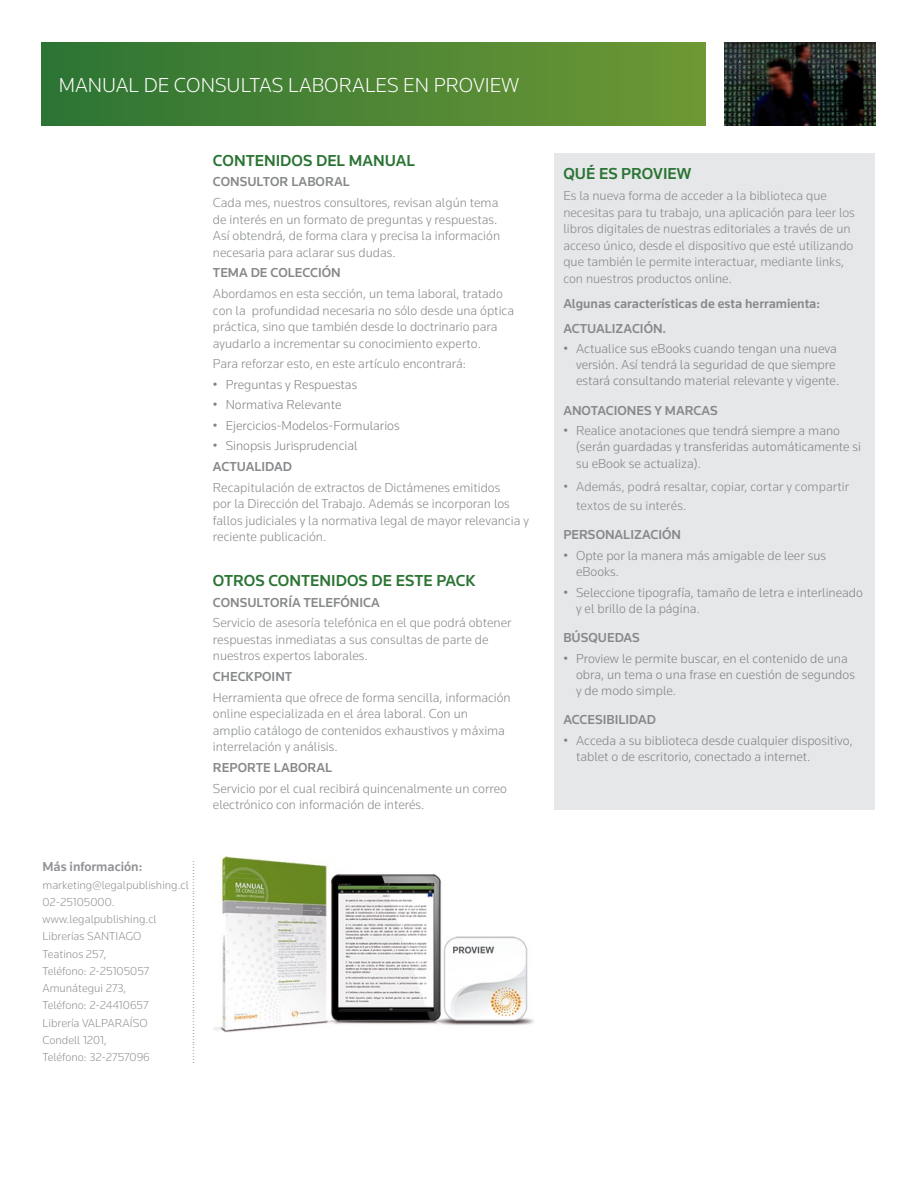
<style>
.page{position:relative;width:918px;height:1188px;background:#fff}
.page>*{position:absolute;margin:0;border:0;box-sizing:border-box;transform-origin:0 0}
.t1{font:300 21px "Knowledge";color:#fff}
.t2{font:500 16.5px "Knowledge";color:#2b7434}
.t3{font:300 13.5px/16.5px "Knowledge";color:#86888a}
.t4{font:300 13.5px/16.2px "Knowledge";color:#808285}
.t5{font:500 13.5px/25px "Knowledge";color:#86888a}
.t6{font:500 13.5px "Knowledge";color:#919195}
.t7{font:300 12px/17.2px "Knowledge";color:#919195}
</style>
<div class="page">
<div style="left:555px;top:154px;width:320px;height:656px;background:#e6e7e8"></div>
<div style="left:42px;top:43px;width:663px;height:82px;background:linear-gradient(to right,#2d7434,#6e9835)"></div>
<img style="left:213px;top:856px;width:321px;height:176px">
<img style="left:724px;top:43px;width:151px;height:82px">
<h1 class="t1" style="left:59px;top:72px;width:193px">Man ual de Consultas</h1>
<h1 class="t1" style="left:288px;top:72px;width:64px">Laborales</h1>
<h1 class="t1" style="left:403px;top:72px;width:117px">en ProView</h1>
<p class="t2" style="left:213px;top:150px;width:204px">CONTENIDOS DEL MANUAL</p>
<p class="t5" style="left:213px;top:169px;width:18px">CONSULTO</p>
<p class="t5" style="left:279px;top:169px;width:64px">R LABORAL</p>
<p class="t3" style="left:213px;top:194px;width:289px">Cada mes, nuestros consultores, revisan algún tema de interés en un formato de preguntas y respuestas.<br>Así obtendrá, de forma clara y precisa la información necesaria para aclarar sus dudas.</p>
<p class="t5" style="left:213px;top:260px;width:18px">TEMA</p>
<p class="t5" style="left:251px;top:260px;width:28px">DE COLECCI</p>
<p class="t5" style="left:322px;top:260px;width:18px">ÓN</p>
<p class="t3" style="left:213px;top:285px;width:303px">Abordamos en esta sección, un tema laboral, tratado con la profundidad necesaria no sólo desde una óptica práctica, sino que también desde lo doctrinario para ayudarlo a incrementar su conocimiento experto.</p>
<p class="t3" style="left:213px;top:355px;width:255px">Para reforzar esto, en este artículo encontrará:</p>
<p class="t4" style="left:213px;top:376px;width:146px">• Preguntas y Respuestas</p>
<p class="t4" style="left:213px;top:396px;width:130px">• Normativa Relevante</p>
<p class="t4" style="left:213px;top:417px;width:188px">• Ejercicios-Modelos-Formularios</p>
<p class="t4" style="left:213px;top:437px;width:146px">• Sinopsis Jurisprudencial</p>
<p class="t5" style="left:213px;top:454px;width:18px">ACTUALIDAD</p>
<p class="t3" style="left:213px;top:479px;width:318px">Recapitulación de extractos de Dictámenes emitidos<br>por la Dirección del Trabajo. Además se incorporan los fallos judiciales y la normativa legal de mayor relevancia y reciente publicación.</p>
<p class="t2" style="left:213px;top:570px;width:264px">OTROS CONTENIDOS DE ESTE PACK</p>
<p class="t5" style="left:213px;top:589px;width:18px">CONSULTO</p>
<p class="t5" style="left:279px;top:589px;width:33px">RÍA TELE</p>
<p class="t5" style="left:333px;top:589px;width:25px">FÓNICA</p>
<p class="t3" style="left:213px;top:615px;width:300px">Servicio de asesoría telefónica en el que podrá obtener respuestas inmediatas a sus consultas de parte de nuestros expertos laborales.</p>
<p class="t5" style="left:213px;top:664px;width:26px">CHECKPOINT</p>
<p class="t3" style="left:213px;top:689px;width:299px">Herramienta que ofrece de forma sencilla, información online especializada en el área laboral. Con un<br>amplio catálogo de contenidos exhaustivos y máxima interrelación y análisis.</p>
<p class="t5" style="left:213px;top:755px;width:10px">REPO</p>
<p class="t5" style="left:247px;top:755px;width:79px">RTE LABORAL</p>
<p class="t3" style="left:213px;top:780px;width:296px">Servicio por el cual recibirá quincenalmente un correo electrónico con información de interés.</p>
<p class="t7" style="left:206px;top:860px;width:205px;rotate:90deg">......................................................................</p>
<p class="t6" style="left:43px;top:859px;width:101px">MÁS INFORMACIÓN:</p>
<p class="t7" style="left:43px;top:876px;width:148px">marketing@legalpublishing.cl<br>02-25105000. www.legalpublishing.cl<br>Librerías SANTIAGO<br>Teatinos 257,<br>Teléfono: 2-25105057<br>Amunátegui 273,<br>Teléfono: 2-24410657<br>Librería VALPARAÍSO<br>Condell 1201,<br>Teléfono: 32-2757096</p>
<p class="t2" style="left:563px;top:164px;width:130px">QUÉ ES PROVIEW</p>
<p class="t3" style="left:563px;top:187px;width:293px">Es la nueva forma de acceder a la biblioteca que necesitas para tu trabajo, una aplicación para leer los libros digitales de nuestras editoriales a través de un acceso único, desde el dispositivo que esté utilizando que también le permite interactuar, mediante links, con nuestros productos online.</p>
<p class="t5" style="left:563px;top:290px;width:258px">ALGUNAS CARACTERÍSTICAS DE ESTA HERRAMIENTA:<br>ACTUALI</p>
<p class="t5" style="left:616px;top:315px;width:52px">ZACIÓN.</p>
<p class="t4" style="left:576px;top:340px;width:265px;text-indent:-13px">• Actualice sus eBooks cuando tengan una nueva versión. Así tendrá la seguridad de que siempre estará consultando material relevante y vigente.</p>
<p class="t5" style="left:563px;top:397px;width:18px">ANOTACIONES</p>
<p class="t5" style="left:654px;top:397px;width:48px">Y MARCAS</p>
<p class="t4" style="left:576px;top:422px;width:287px;text-indent:-13px">• Realice anotaciones que tendrá siempre a mano (serán guardadas y transferidas automáticamente si su eBook se actualiza).</p>
<p class="t3" style="left:576px;top:477px;width:275px;line-height:19.2px;text-indent:-13px">• Además, podrá resaltar, copiar, cortar y compartir textos de su interés.</p>
<p class="t5" style="left:563px;top:522px;width:34px">PERSONALI</p>
<p class="t5" style="left:634px;top:522px;width:46px">ZACIÓN</p>
<p class="t4" style="left:576px;top:547px;width:251px;text-indent:-13px">• Opte por la manera más amigable de leer sus eBooks.</p>
<p class="t4" style="left:576px;top:584px;width:288px;text-indent:-13px">• Seleccione tipografía, tamaño de letra e interlineado y el brillo de la página.</p>
<p class="t5" style="left:563px;top:625px;width:27px">BÚSQUEDAS</p>
<p class="t4" style="left:576px;top:650px;width:280px;text-indent:-13px">• Proview le permite buscar, en el contenido de una obra, un tema o una frase en cuestión de segundos y de modo simple.</p>
<p class="t5" style="left:563px;top:707px;width:17px">ACCESI</p>
<p class="t5" style="left:607px;top:707px;width:16px">BILIDAD</p>
<p class="t4" style="left:576px;top:732px;width:278px;text-indent:-13px">• Acceda a su biblioteca desde cualquier dispositivo, tablet o de escritorio, conectado a internet.</p>
</div>
